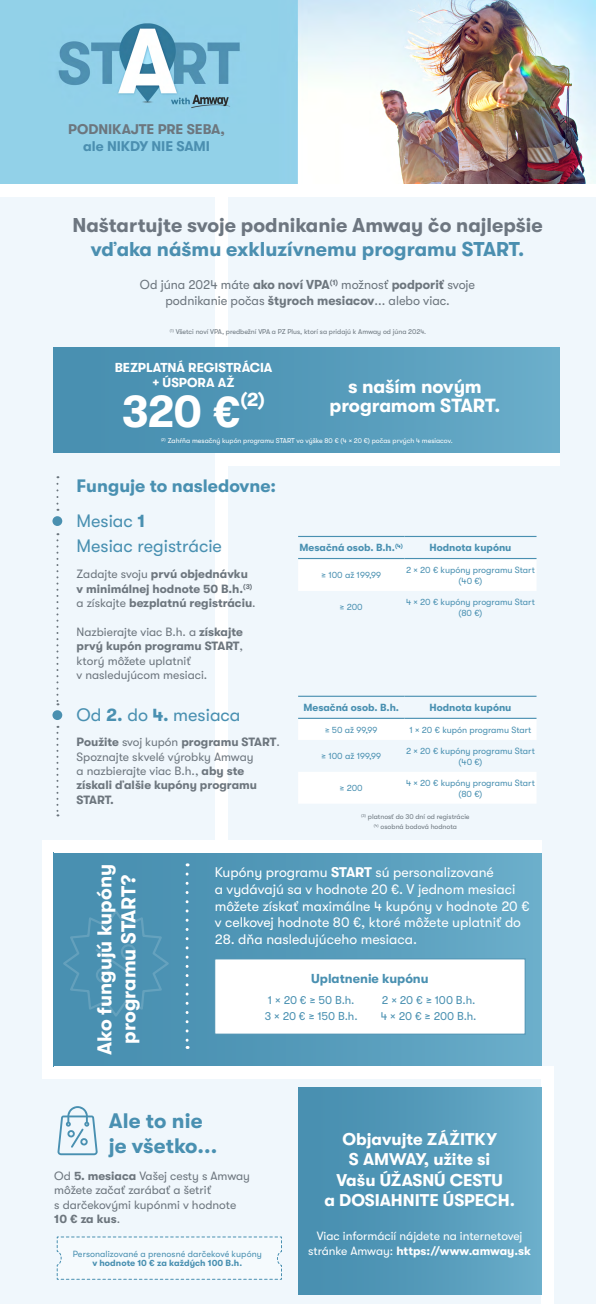
<style>
.page{position:relative;width:596px;height:1304px;background:#fff}
.page>*{position:absolute;margin:0;border:0;box-sizing:border-box;transform-origin:0 0}
.t1{font:700 44.4px "GT Walsheim Pro";color:#fff}
.t2{font:700 21px/25.2px "GT Walsheim Pro";letter-spacing:.005em;color:#4990b1}
.t3{font:700 20px "GT Walsheim Pro";color:#6d7680}
.t4{font:700 20px "GT Walsheim Pro";color:#4b8fb0}
.t5{font:700 20px/24px "GT Walsheim Pro";color:#fff;text-align:center}
.t6{font:700 19.2px "GT Walsheim Pro";color:#fff}
.t7{font:700 19px/19px "GT Walsheim Pro";letter-spacing:-.005em;color:#fff;text-align:center}
.t8{font:18px "GT Walsheim Pro";color:#4990b1}
.t9{font:700 18px/35px "GT Walsheim Pro";color:#4990b1}
.t10{font:700 17px/20.4px "GT Walsheim Pro";color:#fff;text-align:center}
.t11{font:14px/16.8px "GT Walsheim Pro";color:#fff}
.t12{font:700 14px "GT Walsheim Pro";letter-spacing:-.005em;color:#6c767e}
.t13{font:700 14px "GT Walsheim Pro";letter-spacing:-.005em;color:#4b8fb0}
.t14{font:13px/15.6px "GT Walsheim Pro";color:#6d767e;text-align:center}
.t15{font:700 13px/15px "GT Walsheim Pro";color:#fff;text-align:center}
.t16{font:700 13px "GT Walsheim Pro";color:#4990b1}
.t17{font:700 12px/14.4px "GT Walsheim Pro";color:#6d767e}
.t18{font:12px/14.4px "GT Walsheim Pro";color:#6d767e}
.t19{font:12px/14.4px "GT Walsheim Pro";color:#fff;text-align:center}
.t20{font:11.5px/15.6px "GT Walsheim Pro";letter-spacing:-.015em;color:#4990b1}
.t21{font:700 10.3px "GT Walsheim Pro";color:#4990b1}
.t22{font:9px/10.8px "GT Walsheim Pro";color:#4990b1;text-align:center}
.t23{font:8.9px/9.8px "GT Walsheim Pro";letter-spacing:.005em;color:#4990b1;text-align:center}
.t24{font:700 8.9px "GT Walsheim Pro";letter-spacing:.005em;color:#4990b1}
.t25{font:7px/10.3px "GT Walsheim Pro";color:#6c767e;text-align:center}
.t26{font:7px "GT Walsheim Pro";color:#fff}
.s1{font-weight:700}
.s2{font-weight:400}
.s3{color:#6a8fff}
.s4{font-weight:700;color:#6a8fff}
</style>
<div class="page">
<div style="left:0;top:11px;width:595px;height:1293px;background:#f0f7fc"></div>
<div style="left:225px;top:453px;width:334px;height:12px;background:#fff"></div>
<div style="left:215px;top:187px;width:13px;height:676px;background:#fff"></div>
<div style="left:42px;top:841px;width:12px;height:238px;background:#fff"></div>
<div style="left:540px;top:1066px;width:13px;height:238px;background:#fff"></div>
<div style="left:54px;top:853px;width:487px;height:213px;background:linear-gradient(to right,#448cad,#68abc8)"></div>
<img style="left:0;top:0;width:595px;height:184px">
<svg style="left:298px;top:719px;width:238px;height:84px"></svg>
<hr style="left:298px;top:696px;width:106px;height:1px;background:#4990b1">
<hr style="left:298px;top:718px;width:106px;height:1px;background:#4990b1">
<hr style="left:404px;top:696px;width:132px;height:1px;background:#4990b1">
<hr style="left:404px;top:718px;width:132px;height:1px;background:#4990b1">
<div style="left:298px;top:560px;width:238px;height:31px;background:#fff"></div>
<hr style="left:298px;top:536px;width:106px;height:1px;background:#4990b1">
<hr style="left:298px;top:558px;width:106px;height:1px;background:#4990b1">
<hr style="left:404px;top:536px;width:132px;height:1px;background:#4990b1">
<hr style="left:404px;top:558px;width:132px;height:1px;background:#4990b1">
<svg style="left:298px;top:1088px;width:242px;height:207px;background:#559bba"></svg>
<svg style="left:54px;top:347px;width:505px;height:106px;background:#559bba"></svg>
<svg style="left:56px;top:1236px;width:226px;height:44px"></svg>
<svg style="left:56px;top:484px;width:2px;height:27px"></svg>
<svg style="left:56px;top:533px;width:2px;height:172px"></svg>
<svg style="left:56px;top:726px;width:2px;height:90px"></svg>
<div style="left:52px;top:516px;width:10px;height:10px;background:#4a90b0;border-radius:50%"></div>
<div style="left:52px;top:710px;width:10px;height:10px;background:#4a90b0;border-radius:50%"></div>
<svg style="left:61px;top:907px;width:109px;height:112px;background:#4c92b2"></svg>
<svg style="left:185px;top:874px;width:3px;height:175px"></svg>
<div style="left:0;top:184px;width:595px;height:12px;background:#fff"></div>
<div style="left:54px;top:841px;width:487px;height:12px;background:#fff"></div>
<div style="left:54px;top:1066px;width:499px;height:13px;background:#fff"></div>
<div style="left:214px;top:958px;width:311px;height:77px;background:#fff;border:1px solid #4990b1"></div>
<svg style="left:57px;top:1106px;width:41px;height:49px"></svg>
<p class="t12" style="left:68px;top:122px;width:158px">PODNIKAJTE PRE SEBA,</p>
<p class="t13" style="left:83px;top:138px;width:128px">ale NIKDY NIE SAMI</p>
<h3 class="t3" style="left:72px;top:214px;width:471px">Naštartujte svoje podnikanie Amway čo najlepšie</h3>
<h3 class="t4" style="left:91px;top:238px;width:435px">vďaka nášmu exkluzívnemu programu START.</h3>
<p class="t14" style="left:140px;top:277px;width:336px">Od júna 2024 máte <span class="s1">ako noví VPA</span><sup>(1)</sup> možnosť <span class="s1">podporiť</span> svoje podnikanie počas <span class="s1">štyroch mesiacov</span>... alebo viac.</p>
<p class="t25" style="left:170px;top:326px;width:258px"><sup>(1)</sup> Všetci noví VPA, predbežní VPA a PZ Plus, ktorí sa pridajú k Amway od júna 2024.</p>
<p class="t15" style="left:115px;top:360px;width:159px">BEZPLATNÁ REGISTRÁCIA + ÚSPORA AŽ</p>
<h1 class="t1" style="left:122px;top:387px;width:120px">320 €</h1>
<h3 class="t6" style="left:240px;top:389px;width:26px">(2)</h3>
<h3 class="t7" style="left:329px;top:377px;width:172px">s naším novým programom START.</h3>
<p class="t26" style="left:161px;top:437px;width:293px"><sup>(2)</sup> Zahŕňa mesačný kupón programu START vo výške 80 € (4 × 20 €) počas prvých 4 mesiacov.</p>
<h3 class="t9" style="left:76px;top:469px;width:201px">Funguje to nasledovne:<br><span class="s2">Mesiac</span> 1</h3>
<h3 class="t8" style="left:76px;top:536px;width:147px">Mesiac registrácie</h3>
<p class="t17" style="left:76px;top:567px;width:180px"><span class="s2">Zadajte svoju</span> prvú objednávku v minimálnej hodnote 50 B.h.<sup>(3) </sup><span class="s2">a získajte</span> bezplatnú registráciu<span class="s2">.</span></p>
<p class="t18" style="left:76px;top:625px;width:168px">Nazbierajte viac B.h. a <span class="s1">získajte prvý kupón programu START</span>, ktorý môžete uplatniť<br>v nasledujúcom mesiaci.</p>
<h3 class="t8" style="left:76px;top:704px;width:165px">Od <span class="s1">2.</span> do <span class="s1">4.</span> mesiaca</h3>
<p class="t17" style="left:76px;top:735px;width:205px">Použite <span class="s2">svoj kupón</span> programu START<span class="s2">.<br>Spoznajte skvelé výrobky Amway<br>a nazbierajte viac B.h.,</span> aby ste získali ďalšie kupóny programu<br>START.</p>
<p class="t21" style="left:299px;top:542px;width:105px">Mesačná osob. B.h.<sup>(4)</sup></p>
<p class="t21" style="left:429px;top:542px;width:83px">Hodnota kupónu</p>
<p class="t22" style="left:321px;top:570px;width:61px">≥ 100 až 199,99</p>
<p class="t22" style="left:406px;top:565px;width:130px">2 × 20 € kupóny programu Start (40 €)</p>
<p class="t22" style="left:340px;top:602px;width:24px">≥ 200</p>
<p class="t22" style="left:406px;top:596px;width:130px">4 × 20 € kupóny programu Start (80 €)</p>
<p class="t21" style="left:303px;top:702px;width:97px">Mesačná osob. B.h.</p>
<p class="t21" style="left:429px;top:702px;width:83px">Hodnota kupónu</p>
<p class="t22" style="left:325px;top:724px;width:54px">≥ 50 až 99,99</p>
<p class="t22" style="left:409px;top:724px;width:123px">1 × 20 € kupón programu Start</p>
<p class="t22" style="left:321px;top:751px;width:61px">≥ 100 až 199,99</p>
<p class="t22" style="left:406px;top:745px;width:130px">2 × 20 € kupóny programu Start (40 €)</p>
<p class="t22" style="left:340px;top:783px;width:24px">≥ 200</p>
<p class="t22" style="left:406px;top:777px;width:130px">4 × 20 € kupóny programu Start (80 €)</p>
<p class="t25" style="left:361px;top:811px;width:110px"><sup>(3)</sup> platnosť do 30 dní od registrácie <sup>(4)</sup> osobná bodová hodnota</p>
<h3 class="t5" style="left:93px;top:1055px;width:192px;rotate:-90deg">Ako fungujú kupóny programu START?</h3>
<p class="t11" style="left:214px;top:864px;width:316px">Kupóny programu <span class="s1">START</span> sú personalizované<br>a vydávajú sa v hodnote 20 €. V jednom mesiaci môžete získať maximálne 4 kupóny v hodnote 20 € v celkovej hodnote 80 €, ktoré môžete uplatniť do</p>
<p class="t11" style="left:214px;top:931px;width:204px">28. dňa nasledujúceho mesiaca.</p>
<p class="t16" style="left:311px;top:972px;width:119px">Uplatnenie kupónu</p>
<p class="t20" style="left:264px;top:992px;width:94px">1 × 20 € ≥ 50 B.h.<br>3 × 20 € ≥ 150 B.h.</p>
<p class="t20" style="left:380px;top:992px;width:97px">2 × 20 € ≥ 100 B.h.<br>4 × 20 € ≥ 200 B.h.</p>
<h2 class="t2" style="left:109px;top:1108px;width:110px">Ale to nie je všetko...</h2>
<p class="t18" style="left:54px;top:1169px;width:197px">Od <span class="s1">5. mesiaca</span> Vašej cesty s Amway môžete začať zarábať a šetriť<br>s darčekovými kupónmi v hodnote<br><span class="s1">10 € za kus</span>.</p>
<p class="t23" style="left:73px;top:1249px;width:193px">Personalizované a prenosné darčekové kupóny<span class="s3">: </span><span class="s4">získajte 10 € za každých 100 B.h.</span></p>
<p class="t24" style="left:92px;top:1258px;width:151px">v hodnote 10 € za každých 100 B.h.</p>
<h3 class="t10" style="left:324px;top:1129px;width:192px">Objavujte ZÁŽITKY<br>S AMWAY, užite si<br>Vašu ÚŽASNÚ CESTU<br>a DOSIAHNITE ÚSPECH.</h3>
<p class="t19" style="left:308px;top:1229px;width:224px">Viac informácií nájdete na internetovej stránke Amway: <span class="s1">https://www.amway.sk</span></p>
</div>
